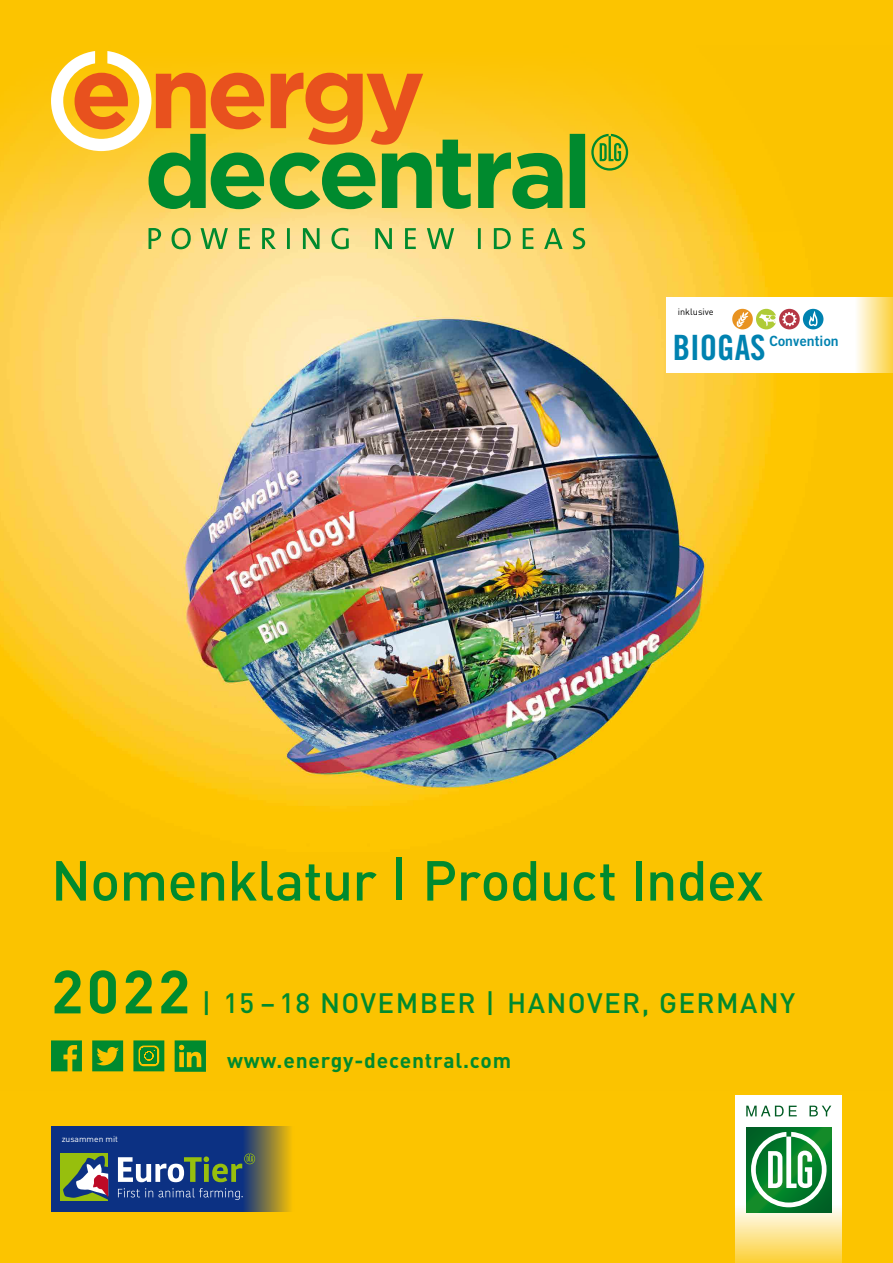
<style>
.page{position:relative;width:893px;height:1263px;background:#fcc400}
.page>*{position:absolute;margin:0;border:0;box-sizing:border-box;transform-origin:0 0}
.t1{font:500 55.5px "DIN";letter-spacing:-.015em;color:#008a2e}
.t2{font:34.8px "Trade Gothic Bold Cond Twenty";color:#0082b0}
._02_Headline_20pt_28{font:500 27.75px "DIN";letter-spacing:.05em;color:#008a2e}
._02_Headline_20pt_28-2{font:700 21px "DIN";letter-spacing:.04em;color:#008a2e}
.t3{font:14.1px "Trade Gothic Bold Two";letter-spacing:.01em;color:#0082b0}
.t4{font:9.15px "DIN";color:#000}
.t5{font:8.55px "DIN";color:#fff}
.s1{font-size:49.95px}
.s2{font-weight:700;font-size:60px}
</style>
<div class="page">
<img style="left:0;top:86px;width:893px;height:986px">
<svg style="left:92px;top:1040px;width:31px;height:31px"></svg>
<svg style="left:133px;top:1040px;width:31px;height:31px"></svg>
<svg style="left:51px;top:1040px;width:31px;height:31px"></svg>
<svg style="left:175px;top:1040px;width:31px;height:32px"></svg>
<svg style="left:736px;top:1095px;width:106px;height:168px;background:#f8edba"></svg>
<svg style="left:746px;top:1127px;width:85px;height:85px;background:#037428"></svg>
<svg style="left:751px;top:1132px;width:75px;height:75px;background:#5fab75"></svg>
<svg style="left:746px;top:1106px;width:85px;height:10px"></svg>
<svg style="left:51px;top:1126px;width:240px;height:86px;background:#2f466f"></svg>
<svg style="left:591px;top:134px;width:37px;height:37px"></svg>
<svg style="left:149px;top:228px;width:436px;height:21px;background:#bec873"></svg>
<svg style="left:51px;top:51px;width:534px;height:158px"></svg>
<div style="left:60px;top:1153px;width:48px;height:48px;background:#97bf0d"></div>
<svg style="left:63px;top:1155px;width:45px;height:45px"></svg>
<svg style="left:118px;top:1153px;width:137px;height:29px;background:#516f85"></svg>
<svg style="left:118px;top:1188px;width:125px;height:12px"></svg>
<svg style="left:666px;top:298px;width:227px;height:75px;background:#fefaec"></svg>
<svg style="left:732px;top:309px;width:91px;height:20px;background:#c0b99d"></svg>
<p class="t4" style="left:678px;top:306px;width:37px">inklusive</p>
<p class="t2" style="left:673px;top:327px;width:94px">BIOGAS</p>
<p class="t3" style="left:769px;top:332px;width:71px">Convention</p>
<p class="t1" style="left:51px;top:845px;width:714px">Nomenklatur <span class="s1">|</span> Product Index</p>
<p class="_02_Headline_20pt_28" style="left:51px;top:986px;width:746px"><span class="s2">2022</span> | 15 –18 NOVEMBER | HANOVER, GERMANY</p>
<p class="t5" style="left:62px;top:1134px;width:58px">zusammen mit</p>
<p class="_02_Headline_20pt_28-2" style="left:227px;top:1046px;width:286px">www.energy-decentral.com</p>
</div>
